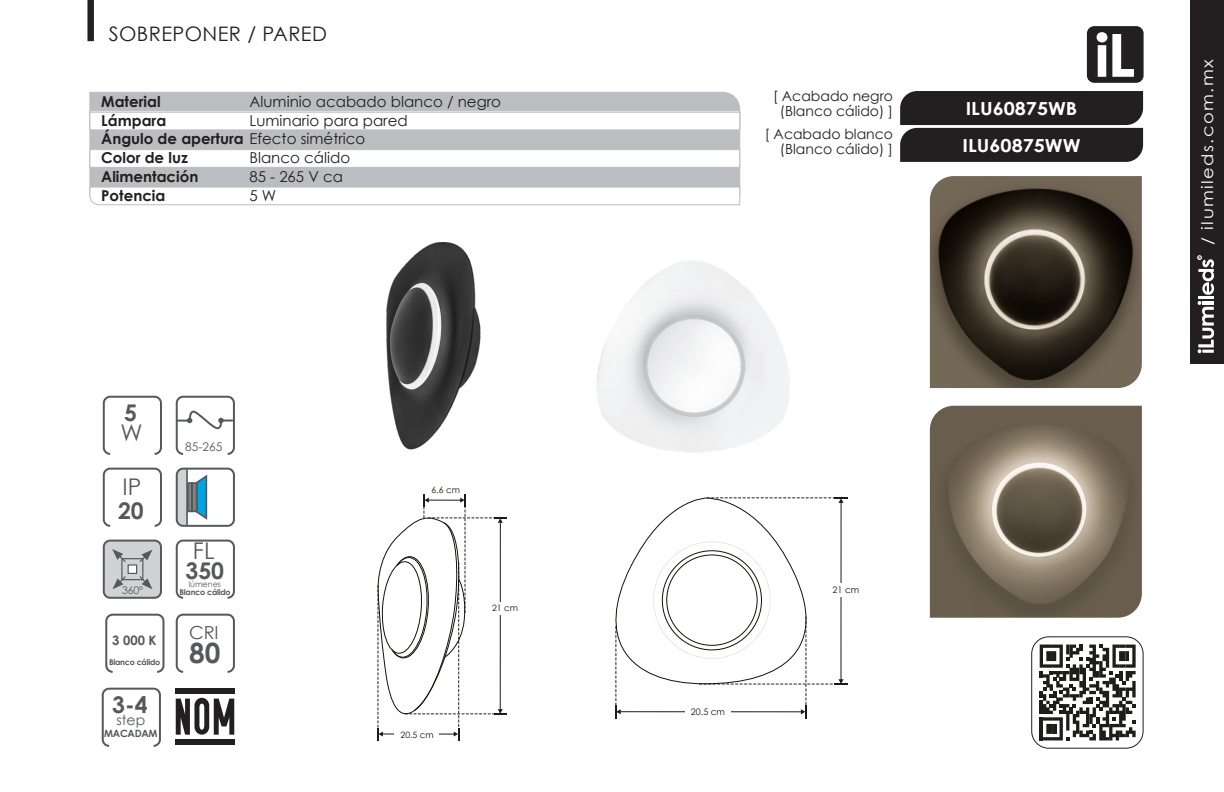
<style>
.page{position:relative;width:1224px;height:792px;background:#fff}
.page>*{position:absolute;margin:0;border:0;box-sizing:border-box;transform-origin:0 0}
.t1{font:700 28px "Century Gothic";color:#57585a}
.t2{font:700 23px "Century Gothic";color:#57585a}
.t3{font:23px "Century Gothic";color:#57585a}
.t4{font:20px "Century Gothic";letter-spacing:.02em;color:#231f20}
.t5{font:700 18px "Century Gothic";color:#fff;scale:1.1 1}
.t6{font:18px "Century Gothic";color:#57585a}
.t7{font:16px "Century Gothic";letter-spacing:.08em;color:#fff;scale:1.12 1}
.t8{font:700 15px "Century Gothic";color:#231f20}
.t9{font:15px "Century Gothic";color:#231f20}
.t10{font:14px "Century Gothic";color:#231f20}
.t11{font:14px "Century Gothic";color:#57585a}
.t12{font:700 13px "Century Gothic";color:#57585a}
.t13{font:12px "Century Gothic";color:#57585a}
.t14{font:10.6px "Century Gothic";color:#57585a}
.t15{font:700 10px "Century Gothic";letter-spacing:-.025em;color:#57585a}
.t16{font:9px "Century Gothic";color:#12120d}
.t17{font:8.8px "Century Gothic";color:#12120d}
.t18{font:700 8px "Century Gothic";letter-spacing:-.025em;color:#57585a}
.t19{font:8px "Century Gothic";color:#57585a}
.s1{font-weight:400}
</style>
<div class="page">
<div style="left:1190px;top:0;width:34px;height:364px;background:#231f20"></div>
<hr style="left:1198px;top:296px;width:16px;height:3px;background:#fff">
<svg style="left:1198px;top:301px;width:16px;height:52px"></svg>
<svg style="left:1197px;top:255px;width:17px;height:40px"></svg>
<img style="left:930px;top:406px;width:212px;height:212px">
<img style="left:930px;top:176px;width:212px;height:212px">
<svg style="left:377px;top:494px;width:130px;height:246px"></svg>
<img style="left:386px;top:242px;width:95px;height:208px">
<img style="left:596px;top:261px;width:194px;height:192px">
<hr style="left:619px;top:711px;width:184px;height:1px;background:#1b1b19">
<svg style="left:615px;top:684px;width:6px;height:34px"></svg>
<div style="left:685px;top:706px;width:46px;height:13px;background:#fff"></div>
<hr style="left:841px;top:501px;width:1px;height:183px;background:#1b1b19">
<svg style="left:699px;top:617px;width:149px;height:101px"></svg>
<svg style="left:830px;top:497px;width:18px;height:6px"></svg>
<div style="left:826px;top:583px;width:37px;height:14px;background:#fff"></div>
<svg style="left:615px;top:497px;width:215px;height:187px"></svg>
<div style="left:1031px;top:636px;width:113px;height:113px;border:1px solid #231f20;border-radius:17px"></div>
<svg style="left:1040px;top:645px;width:96px;height:95px"></svg>
<div style="left:1087px;top:26px;width:57px;height:57px;background:#231f20;border-radius:7px"></div>
<svg style="left:1097px;top:32px;width:37px;height:45px"></svg>
<div style="left:88px;top:0;width:6px;height:41px;background:#231f20"></div>
<svg style="left:900px;top:91px;width:243px;height:71px;background:#2f2b2c"></svg>
<div style="left:89px;top:91px;width:652px;height:95px;background:#bcbdc0"></div>
<svg style="left:89px;top:110px;width:651px;height:2px"></svg>
<div style="left:89px;top:149px;width:651px;height:19px;background:#fff;border:1px solid #bcbdc0"></div>
<svg style="left:89px;top:186px;width:652px;height:20px"></svg>
<div style="left:89px;top:112px;width:651px;height:18px;background:#fff;border:1px solid #bcbdc0"></div>
<div style="left:103px;top:396px;width:59px;height:59px;border:2px solid #57585a;border-radius:6px"></div>
<div style="left:103px;top:468px;width:59px;height:59px;border:2px solid #57585a;border-radius:6px"></div>
<div style="left:176px;top:396px;width:59px;height:59px;border:2px solid #57585a;border-radius:6px"></div>
<svg style="left:175px;top:410px;width:60px;height:20px"></svg>
<div style="left:176px;top:540px;width:59px;height:59px;border:2px solid #57585a;border-radius:6px"></div>
<svg style="left:179px;top:471px;width:28px;height:53px"></svg>
<hr style="left:191px;top:482px;width:2px;height:30px;background:#57585a">
<div style="left:176px;top:468px;width:59px;height:59px;border:2px solid #57585a;border-radius:6px"></div>
<hr style="left:186px;top:469px;width:2px;height:56px;background:#57585a">
<div style="left:176px;top:689px;width:59px;height:5px;background:#231f20"></div>
<div style="left:176px;top:739px;width:59px;height:6px;background:#231f20"></div>
<svg style="left:176px;top:698px;width:58px;height:37px"></svg>
<div style="left:176px;top:614px;width:59px;height:59px;border:2px solid #57585a;border-radius:6px"></div>
<div style="left:102px;top:688px;width:59px;height:59px;border:2px solid #57585a;border-radius:6px"></div>
<div style="left:104px;top:541px;width:57px;height:57px;background:#d1d2d4;border-radius:6px"></div>
<div style="left:103px;top:540px;width:59px;height:59px;border:2px solid #57585a;border-radius:6px"></div>
<div style="left:121px;top:558px;width:22px;height:22px;background:#d1d2d4;border:1px solid #57585a"></div>
<div style="left:128px;top:564px;width:9px;height:10px;background:#fff;border:1px solid #57585a"></div>
<svg style="left:112px;top:549px;width:15px;height:14px"></svg>
<svg style="left:138px;top:550px;width:14px;height:13px"></svg>
<svg style="left:138px;top:575px;width:15px;height:14px"></svg>
<svg style="left:112px;top:575px;width:15px;height:14px"></svg>
<div style="left:105px;top:614px;width:59px;height:59px;border:2px solid #57585a;border-radius:6px"></div>
<p class="t4" style="left:109px;top:21px;width:220px">SOBREPONER / PARED</p>
<p class="t8" style="left:101px;top:92px;width:61px">Material</p>
<p class="t8" style="left:101px;top:111px;width:67px">Lámpara</p>
<p class="t8" style="left:101px;top:129px;width:266px">Ángulo de apertura <span class="s1">Efecto simétrico</span></p>
<p class="t8" style="left:101px;top:148px;width:88px">Color de luz</p>
<p class="t8" style="left:101px;top:167px;width:99px">Alimentación</p>
<p class="t8" style="left:101px;top:186px;width:66px">Potencia</p>
<p class="t9" style="left:249px;top:92px;width:253px">Aluminio acabado blanco / negro</p>
<p class="t9" style="left:249px;top:111px;width:160px">Luminario para pared</p>
<p class="t9" style="left:249px;top:149px;width:102px">Blanco cálido</p>
<p class="t9" style="left:249px;top:167px;width:95px">85 - 265 V ca</p>
<p class="t9" style="left:249px;top:186px;width:28px">5 W</p>
<p class="t2" style="left:124px;top:398px;width:14px">5</p>
<p class="t3" style="left:120px;top:419px;width:24px">W</p>
<p class="t3" style="left:123px;top:472px;width:20px">IP</p>
<p class="t2" style="left:118px;top:496px;width:27px">20</p>
<p class="t14" style="left:122px;top:584px;width:22px">360º</p>
<p class="t12" style="left:112px;top:632px;width:46px">3 000 K</p>
<p class="t18" style="left:109px;top:657px;width:53px">Blanco cálido</p>
<p class="t2" style="left:112px;top:690px;width:37px">3-4</p>
<p class="t11" style="left:116px;top:711px;width:30px">step</p>
<p class="t15" style="left:104px;top:727px;width:55px">MACADAM</p>
<p class="t13" style="left:185px;top:439px;width:39px">85-265</p>
<p class="t3" style="left:193px;top:537px;width:23px">FL</p>
<p class="t2" style="left:186px;top:556px;width:40px">350</p>
<p class="t19" style="left:189px;top:579px;width:34px">lúmenes</p>
<p class="t18" style="left:180px;top:587px;width:53px">Blanco cálido</p>
<p class="t6" style="left:189px;top:621px;width:31px">CRI</p>
<p class="t1" style="left:189px;top:635px;width:33px">80</p>
<p class="t17" style="left:432px;top:484px;width:30px">6.6 cm</p>
<p class="t17" style="left:492px;top:602px;width:27px">21 cm</p>
<p class="t17" style="left:401px;top:728px;width:35px">20.5 cm</p>
<p class="t10" style="left:773px;top:88px;width:121px">[ Acabado negro</p>
<p class="t10" style="left:780px;top:103px;width:115px">(Blanco cálido) ]</p>
<p class="t10" style="left:765px;top:125px;width:130px">[ Acabado blanco</p>
<p class="t10" style="left:780px;top:140px;width:115px">(Blanco cálido) ]</p>
<p class="t5" style="left:966px;top:97px;width:103px">ILU60875WB</p>
<p class="t5" style="left:963px;top:134px;width:109px">ILU60875WW</p>
<p class="t7" style="left:1198px;top:245px;width:167px;rotate:-90deg">/ ilumileds.com.mx</p>
<p class="t16" style="left:691px;top:706px;width:36px">20.5 cm</p>
<p class="t16" style="left:833px;top:583px;width:28px">21 cm</p>
</div>
